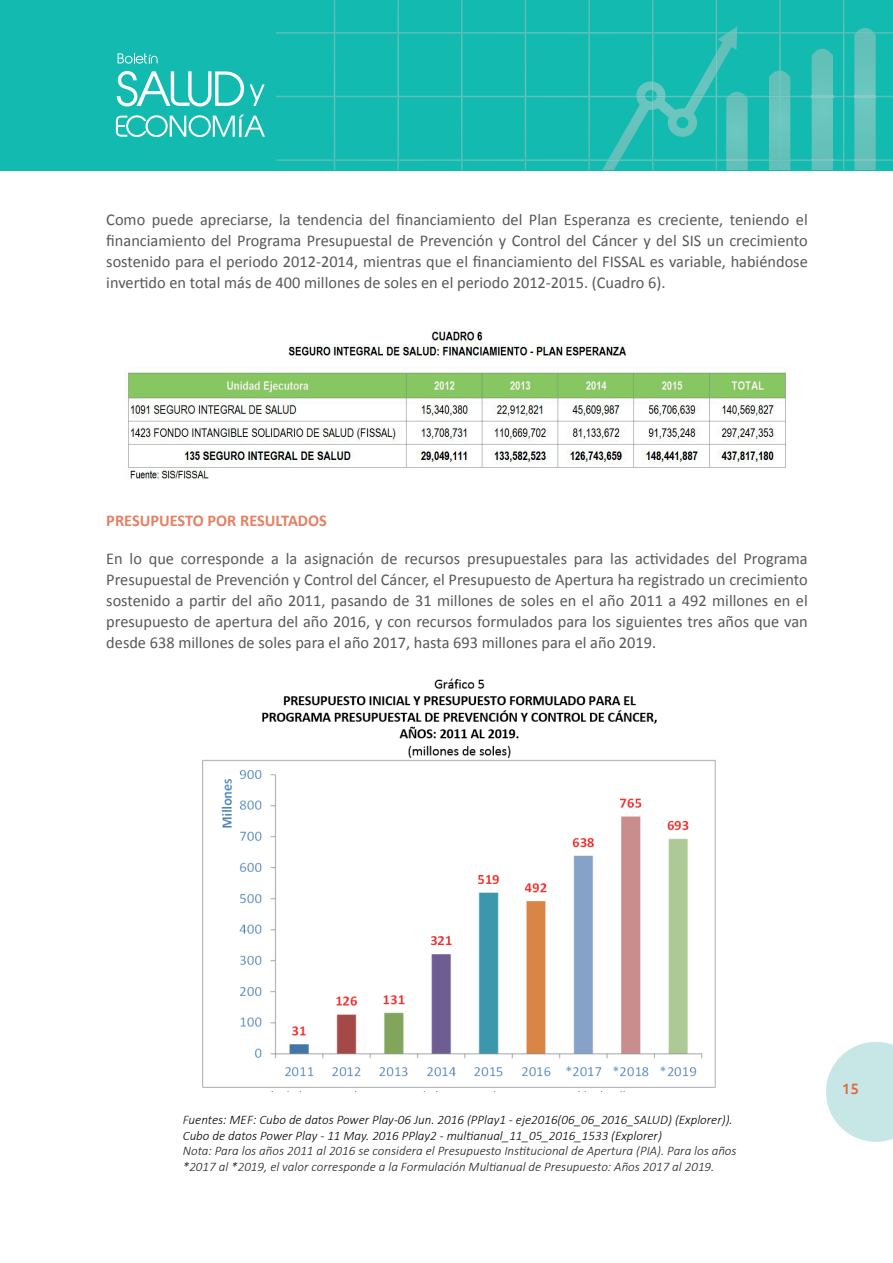
<style>
.page{position:relative;width:893px;height:1263px;background:#fff}
.page>*{position:absolute;margin:0;border:0;box-sizing:border-box;transform-origin:0 0}
.t1{font:16.5px/21px "Calibri";color:#57585a;text-align:justify}
.t2{font:700 16.5px "Calibri";color:#e68062}
.t3{font:500 15px "Ubuntu";color:#e1653e}
.t4{font:italic 300 13.05px/15.6px "Calibri";color:#231f20}
.t5{font:italic 300 13.05px/15.6px "Calibri";color:#000001}
.s1{color:#231f20}
</style>
<div class="page">
<svg style="left:826px;top:1042px;width:67px;height:100px"></svg>
<div style="left:0;top:0;width:893px;height:170px;background:#13baaf"></div>
<svg style="left:276px;top:0;width:617px;height:170px"></svg>
<img style="left:855px;top:32px;width:20px;height:2px">
<svg style="left:117px;top:71px;width:127px;height:36px"></svg>
<svg style="left:118px;top:53px;width:40px;height:11px"></svg>
<svg style="left:250px;top:84px;width:15px;height:22px"></svg>
<svg style="left:116px;top:115px;width:149px;height:22px"></svg>
<img style="left:202px;top:678px;width:514px;height:414px">
<img style="left:127px;top:329px;width:662px;height:151px">
<p class="t1" style="left:106px;top:209px;width:703px">Como puede apreciarse, la tendencia del financiamiento del Plan Esperanza es creciente, teniendo el financiamiento del Programa Presupuestal de Prevención y Control del Cáncer y del SIS un crecimiento sostenido para el periodo 2012-2014, mientras que el financiamiento del FISSAL es variable, habiéndose invertido en total más de 400 millones de soles en el periodo 2012-2015. (Cuadro 6).</p>
<p class="t2" style="left:106px;top:510px;width:222px">PRESUPUESTO POR RESULTADOS</p>
<p class="t1" style="left:106px;top:548px;width:703px">En lo que corresponde a la asignación de recursos presupuestales para las actividades del Programa Presupuestal de Prevención y Control del Cáncer, el Presupuesto de Apertura ha registrado un crecimiento sostenido a partir del año 2011, pasando de 31 millones de soles en el año 2011 a 492 millones en el presupuesto de apertura del año 2016, y con recursos formulados para los siguientes tres años que van desde 638 millones de soles para el año 2017, hasta 693 millones para el año 2019.</p>
<p class="t5" style="left:183px;top:1112px;width:551px"><span class="s1">F</span>uentes: MEF: Cubo de datos Power Play-06 Jun. 2016 (PPlay1 - eje2016(06_06_2016_SALUD) (Explorer)).<br>Cubo de datos Power Play - 11 May. 2016 PPlay2 - multianual_11_05_2016_1533 (Explorer)</p>
<p class="t4" style="left:183px;top:1143px;width:555px">Nota: Para los años 2011 al 2016 se considera el Presupuesto Institucional de Apertura (PIA). Para los años *2017 al *2019, el valor corresponde a la Formulación Multianual de Presupuesto: Años 2017 al 2019.</p>
<p class="t3" style="left:842px;top:1079px;width:19px">15</p>
</div>
